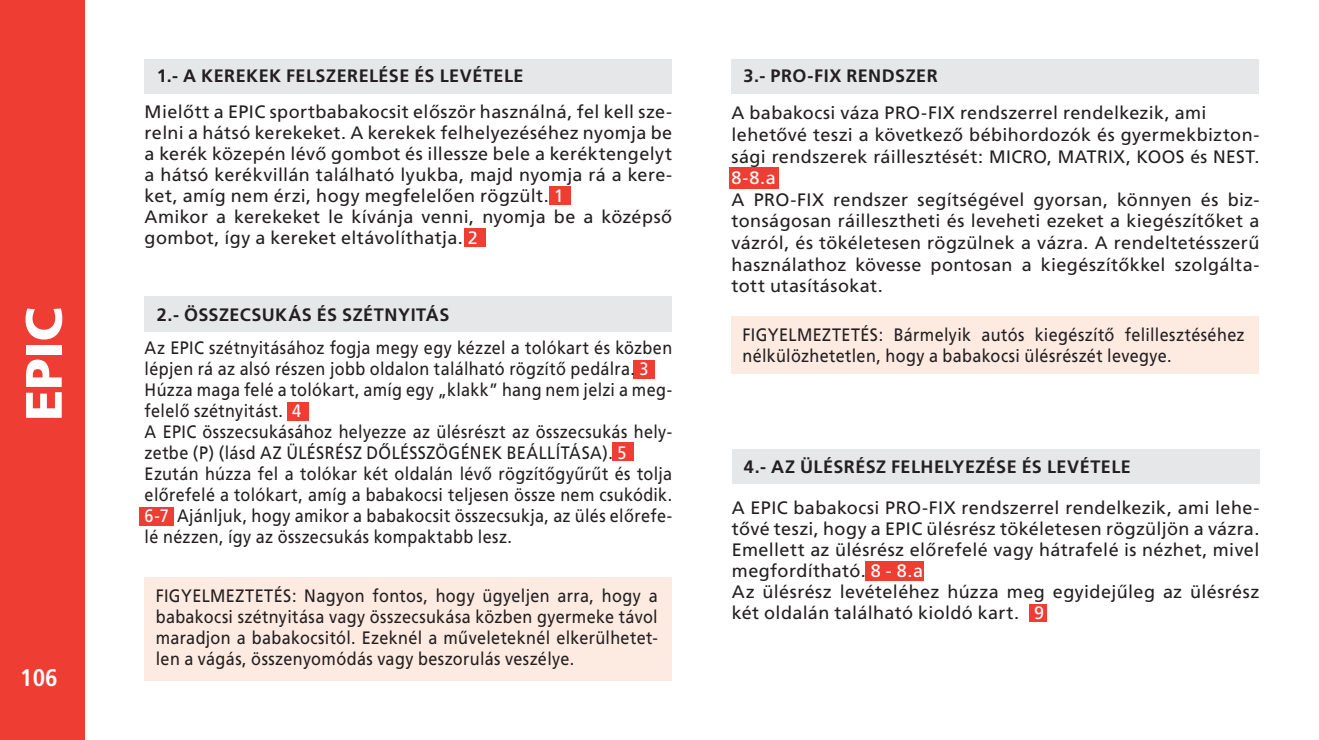
<style>
.page{position:relative;width:1319px;height:740px;background:#fff}
.page>*{position:absolute;margin:0;border:0;box-sizing:border-box;transform-origin:0 0}
.t1{font:900 51px "Frutiger LT";color:#fff}
.t2{font:700 condensed 24px "Frutiger LT";color:#fff}
.t3{font:18px/21px "Frutiger CE";letter-spacing:.02em;color:#231f20;text-align:justify}
.t4{font:18px/21px "Frutiger CE";letter-spacing:.02em;color:#231f20;scale:.9 1}
.t5{font:700 18px "Frutiger CE";letter-spacing:.03em;color:#231f20}
.s1{color:#fff}
</style>
<div class="page">
<div style="left:0;top:0;width:85px;height:740px;background:#ee3e34"></div>
<div style="left:1028px;top:604px;width:18px;height:17px;background:#ee3e34"></div>
<div style="left:463px;top:228px;width:22px;height:19px;background:#ee3e34"></div>
<div style="left:549px;top:187px;width:21px;height:18px;background:#ee3e34"></div>
<div style="left:633px;top:360px;width:22px;height:19px;background:#ee3e34"></div>
<div style="left:612px;top:443px;width:21px;height:18px;background:#ee3e34"></div>
<div style="left:287px;top:402px;width:22px;height:19px;background:#ee3e34"></div>
<div style="left:729px;top:167px;width:50px;height:22px;background:#ee3e34"></div>
<div style="left:140px;top:507px;width:34px;height:18px;background:#ee3e34"></div>
<div style="left:145px;top:60px;width:527px;height:34px;background:#e6e7e9"></div>
<div style="left:145px;top:576px;width:527px;height:104px;background:#fdeae1"></div>
<div style="left:864px;top:561px;width:59px;height:19px;background:#ee3e34"></div>
<div style="left:731px;top:449px;width:528px;height:34px;background:#e6e7e9"></div>
<div style="left:145px;top:297px;width:527px;height:35px;background:#e6e7e9"></div>
<div style="left:731px;top:60px;width:527px;height:34px;background:#e6e7e9"></div>
<div style="left:731px;top:316px;width:527px;height:58px;background:#fdeae1"></div>
<h1 class="t1" style="left:13px;top:421px;width:115px;rotate:-90deg">EPIC</h1>
<h2 class="t2" style="left:20px;top:663px;width:39px">106</h2>
<p class="t5" style="left:157px;top:65px;width:368px">1.- A KEREKEK FELSZERELÉSE ÉS LEVÉTELE</p>
<p class="t3" style="left:145px;top:101px;width:529px">Mielőtt a EPIC sportbabakocsit először használná, fel kell sze&shy;relni a hátsó kerekeket. A kerekek felhelyezéséhez nyomja be a kerék közepén lévő gombot és illessze bele a keréktengelyt a hátsó kerékvillán található lyukba, majd nyomja rá a kere&shy;ket, amíg nem érzi, hogy megfelelően rögzült. <span class="s1">1</span></p>
<p class="t3" style="left:145px;top:206px;width:529px">Amikor a kerekeket le kívánja venni, nyomja be a középső gombot, így a kereket eltávolíthatja. <span class="s1">2</span></p>
<p class="t5" style="left:157px;top:304px;width:294px">2.- ÖSSZECSUKÁS ÉS SZÉTNYITÁS</p>
<p class="t4" style="left:145px;top:337px;width:587px">Az EPIC szétnyitásához fogja megy egy kézzel a tolókart és közben lépjen rá az alsó részen jobb oldalon található rögzítő pedálra. <span class="s1">3</span></p>
<p class="t4" style="left:145px;top:379px;width:587px">Húzza maga felé a tolókart, amíg egy „klakk” hang nem jelzi a meg&shy;felelő szétnyitást. <span class="s1">4</span></p>
<p class="t4" style="left:145px;top:421px;width:587px">A EPIC összecsukásához helyezze az ülésrészt az összecsukás hely&shy;zetbe (P) (lásd AZ ÜLÉSRÉSZ DŐLÉSSZÖGÉNEK BEÁLLÍTÁSA). <span class="s1">5</span></p>
<p class="t4" style="left:145px;top:463px;width:587px;text-align:justify">Ezután húzza fel a tolókar két oldalán lévő rögzítőgyűrűt és tolja előrefelé a tolókart, amíg a babakocsi teljesen össze nem csukódik.<br><span class="s1">6-7</span> Ajánljuk, hogy amikor a babakocsit összecsukja, az ülés előrefe&shy;lé nézzen, így az összecsukás kompaktabb lesz.</p>
<p class="t4" style="left:156px;top:585px;width:559px;text-align:justify">FIGYELMEZTETÉS: Nagyon fontos, hogy ügyeljen arra, hogy a babakocsi szétnyitása vagy összecsukása közben gyermeke távol maradjon a babakocsitól. Ezeknél a műveleteknél elkerülhetet&shy;len a vágás, összenyomódás vagy beszorulás veszélye.</p>
<p class="t5" style="left:743px;top:65px;width:196px">3.- PRO-FIX RENDSZER</p>
<p class="t3" style="left:731px;top:103px;width:476px">A babakocsi váza PRO-FIX rendszerrel rendelkezik, ami</p>
<p class="t3" style="left:731px;top:124px;width:529px">lehetővé teszi a következő bébihordozók és gyermekbizton&shy;sági rendszerek ráillesztését: MICRO, MATRIX, KOOS és NEST.<br><span class="s1">8-8.a</span></p>
<p class="t3" style="left:731px;top:189px;width:529px">A PRO-FIX rendszer segítségével gyorsan, könnyen és biz&shy;tonságosan ráillesztheti és leveheti ezeket a kiegészítőket a vázról, és tökéletesen rögzülnek a vázra. A rendeltetésszerű használathoz kövesse pontosan a kiegészítőkkel szolgálta&shy;tott utasításokat.</p>
<p class="t4" style="left:742px;top:324px;width:559px">FIGYELMEZTETÉS: Bármelyik autós kiegészítő felillesztéséhez nélkülözhetetlen, hogy a babakocsi ülésrészét levegye.</p>
<p class="t5" style="left:743px;top:456px;width:388px">4.- AZ ÜLÉSRÉSZ FELHELYEZÉSE ÉS LEVÉTELE</p>
<p class="t3" style="left:731px;top:497px;width:529px">A EPIC babakocsi PRO-FIX rendszerrel rendelkezik, ami lehe&shy;tővé teszi, hogy a EPIC ülésrész tökéletesen rögzüljön a vázra.<br>Emellett az ülésrész előrefelé vagy hátrafelé is nézhet, mivel megfordítható. <span class="s1">8 - 8.a</span></p>
<p class="t3" style="left:731px;top:581px;width:529px">Az ülésrész levételéhez húzza meg egyidejűleg az ülésrész két oldalán található kioldó kart. <span class="s1">9</span></p>
</div>
